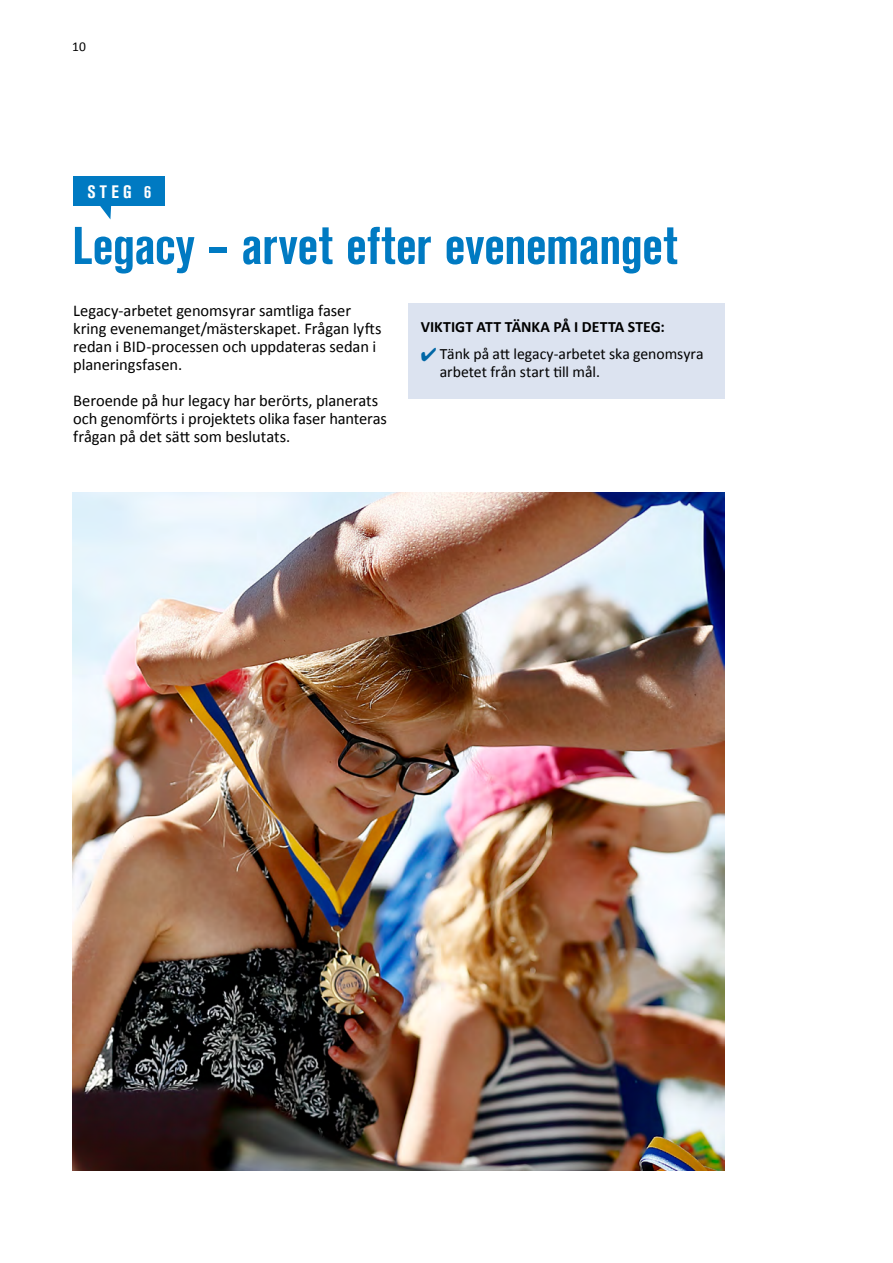
<style>
.page{position:relative;width:893px;height:1263px;background:#fff}
.page>*{position:absolute;margin:0;border:0;box-sizing:border-box;transform-origin:0 0}
.t1{font:700 condensed 52.5px "Akzidenz Grotesk BE";color:#007ac2}
.t2{font:700 condensed 17.85px "Akzidenz Grotesk BE";color:#fff}
.t3{font:16.5px/18px "Calibri";letter-spacing:-.005em;color:#000}
.t4{font:15.75px/17.2px "Calibri";letter-spacing:-.005em;color:#000}
.t5{font:700 15.75px "Calibri";color:#000}
.t6{font:13.5px "Calibri";color:#000}
.s1{color:#0067a6}
</style>
<div class="page">
<img style="left:73px;top:492px;width:651px;height:678px">
<div style="left:408px;top:303px;width:317px;height:96px;background:#dce3f0"></div>
<div style="left:74px;top:176px;width:91px;height:30px;background:#007ac2"></div>
<svg style="left:100px;top:206px;width:11px;height:13px"></svg>
<p class="t6" style="left:72px;top:38px;width:15px">10</p>
<p class="t2" style="left:87px;top:181px;width:65px">STEG 6</p>
<h1 class="t1" style="left:72px;top:216px;width:607px">Legacy – arvet efter evenemanget</h1>
<p class="t3" style="left:73px;top:301px;width:310px">Legacy-arbetet genomsyrar samtliga faser kring evenemanget/mästerskapet. Frågan lyfts redan i BID-processen och uppdateras sedan i planeringsfasen.</p>
<p class="t3" style="left:73px;top:391px;width:315px">Beroende på hur legacy har berörts, planerats och genomförts i projektets olika faser hanteras frågan på det sätt som beslutats.</p>
<p class="t5" style="left:421px;top:317px;width:246px">VIKTIGT ATT TÄNKA PÅ I DETTA STEG:</p>
<p class="t4" style="left:440px;top:346px;width:265px;text-indent:-19px"><span class="s1">✔</span> Tänk på att legacy-arbetet ska genomsyra arbetet från start till mål.</p>
</div>
